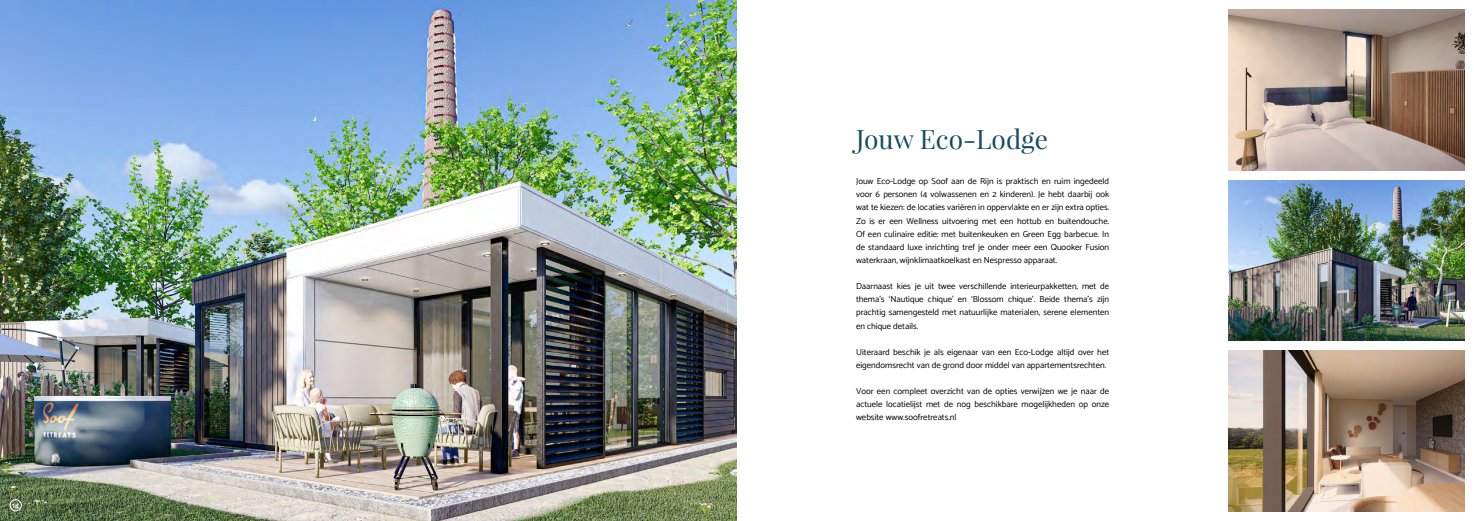
<style>
.page{position:relative;width:1474px;height:521px;background:#fff}
.page>*{position:absolute;margin:0;border:0;box-sizing:border-box;transform-origin:0 0}
.t1{font:26.25px "Playfair Display";color:#164c5f}
.t2{font:8.75px/13.1px "Catamaran";color:#000;text-align:justify}
.t3{font:600 7.88px "Catamaran";color:#fff}
</style>
<div class="page">
<img style="left:0;top:0;width:737px;height:521px">
<img style="left:1228px;top:10px;width:235px;height:160px">
<img style="left:1228px;top:180px;width:235px;height:161px">
<img style="left:1228px;top:351px;width:235px;height:160px">
<div style="left:10px;top:499px;width:12px;height:12px;border:1px solid #fff;border-radius:50%"></div>
<p class="t3" style="left:12px;top:500px;width:9px">14</p>
<h1 class="t1" style="left:856px;top:122px;width:193px">Jouw Eco-Lodge</h1>
<p class="t2" style="left:856px;top:174px;width:255px">Jouw Eco-Lodge op Soof aan de Rijn is praktisch en ruim ingedeeld voor 6 personen (4 volwassenen en 2 kinderen). Je hebt daarbij ook wat te kiezen: de locaties variëren in oppervlakte en er zijn extra opties.<br>Zo is er een Wellness uitvoering met een hottub en buitendouche.<br>Of een culinaire editie: met buitenkeuken en Green Egg barbecue. In de standaard luxe inrichting tref je onder meer een Quooker Fusion waterkraan, wijnklimaatkoelkast en Nespresso apparaat.</p>
<p class="t2" style="left:856px;top:279px;width:255px">Daarnaast kies je uit twee verschillende interieurpakketten, met de thema’s ‘Nautique chique’ en ‘Blossom chique’. Beide thema’s zijn prachtig samengesteld met natuurlijke materialen, serene elementen en chique details.</p>
<p class="t2" style="left:856px;top:345px;width:254px">Uiteraard beschik je als eigenaar van een Eco-Lodge altijd over het eigendomsrecht van de grond door middel van appartementsrechten.</p>
<p class="t2" style="left:856px;top:384px;width:255px">Voor een compleet overzicht van de opties verwijzen we je naar de actuele locatielijst met de nog beschikbare mogelijkheden op onze website www.soofretreats.nl</p>
</div>
